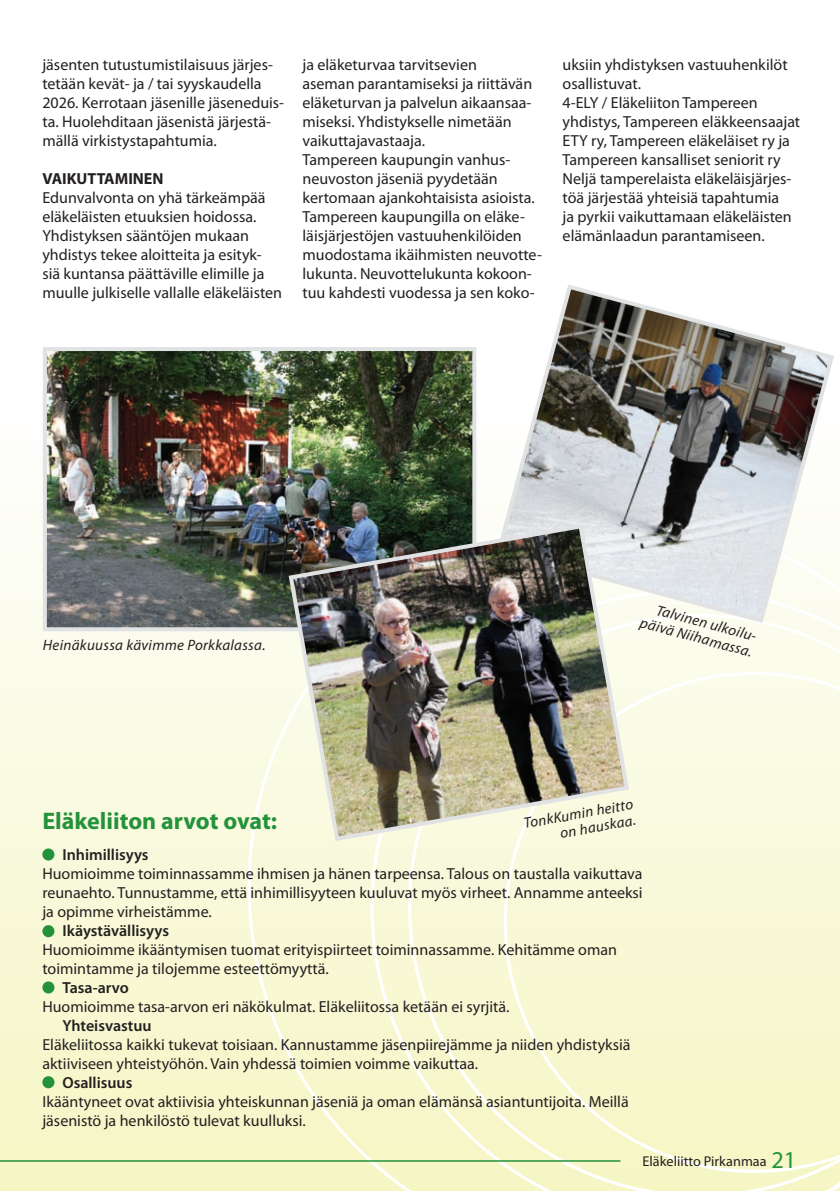
<style>
.page{position:relative;width:840px;height:1191px;background:#fff}
.page>*{position:absolute;margin:0;border:0;box-sizing:border-box;transform-origin:0 0}
.t1{font:700 24px "Myriad Pro";color:#24923b}
.t2{font:16px/19px "Myriad Pro";color:#231f20}
.t3{font:600 16px "Myriad Pro";color:#231f20}
.t4{font:700 16px "Myriad Pro";color:#231f20}
.t5{font:italic 15px/16px "Myriad Pro";letter-spacing:.02em;color:#231f20;text-align:right}
.t6{font:14.2px "Myriad Pro";color:#231f20}
.s1{font-size:24.2px;color:#24923b}
</style>
<div class="page">
<div style="left:0;top:403px;width:839px;height:788px;background:linear-gradient(to bottom,#fefffe,#f4f5c3)"></div>
<div style="left:42px;top:848px;width:12px;height:12px;background:#24923b;border-radius:50%"></div>
<div style="left:42px;top:925px;width:12px;height:12px;background:#24923b;border-radius:50%"></div>
<div style="left:42px;top:981px;width:12px;height:12px;background:#24923b;border-radius:50%"></div>
<div style="left:42px;top:1076px;width:12px;height:12px;background:#24923b;border-radius:50%"></div>
<svg style="left:0;top:403px;width:43px;height:51px"></svg>
<svg style="left:247px;top:515px;width:592px;height:676px;background:#f7f8d5"></svg>
<svg style="left:370px;top:589px;width:469px;height:602px;background:#f7f7d3"></svg>
<svg style="left:408px;top:614px;width:431px;height:577px;background:#f7f8d6"></svg>
<svg style="left:503px;top:672px;width:336px;height:501px;background:#f7f8d6"></svg>
<svg style="left:494px;top:285px;width:342px;height:340px"></svg>
<img style="left:48px;top:352px;width:423px;height:274px">
<div style="left:43px;top:347px;width:433px;height:284px;border:4px solid #e1e2e4"></div>
<img style="left:286px;top:522px;width:345px;height:321px">
<hr style="left:0;top:1160px;width:620px;height:1px;background:#24923b">
<p class="t2" style="left:42px;top:55px;width:243px">jäsenten tutustumistilaisuus järjes&shy;tetään kevät- ja / tai syyskaudella 2026. Kerrotaan jäsenille jäseneduis&shy;ta. Huolehditaan jäsenistä järjestä&shy;mällä virkistystapahtumia.</p>
<p class="t4" style="left:42px;top:168px;width:123px">VAIKUTTAMINEN</p>
<p class="t2" style="left:42px;top:188px;width:241px">Edunvalvonta on yhä tärkeämpää eläkeläisten etuuksien hoidossa.<br>Yhdistyksen sääntöjen mukaan yhdistys tekee aloitteita ja esityk&shy;siä kuntansa päättäville elimille ja muulle julkiselle vallalle eläkeläisten</p>
<p class="t2" style="left:302px;top:55px;width:241px">ja eläketurvaa tarvitsevien<br>aseman parantamiseksi ja riittävän eläketurvan ja palvelun aikaansaa&shy;miseksi. Yhdistykselle nimetään vaikuttajavastaaja.<br>Tampereen kaupungin vanhus&shy;neuvoston jäseniä pyydetään kertomaan ajankohtaisista asioista.<br>Tampereen kaupungilla on eläke&shy;läisjärjestöjen vastuuhenkilöiden muodostama ikäihmisten neuvotte&shy;lukunta. Neuvottelukunta kokoon&shy;tuu kahdesti vuodessa ja sen koko-</p>
<p class="t2" style="left:562px;top:55px;width:239px">uksiin yhdistyksen vastuuhenkilöt osallistuvat.<br>4-ELY / Eläkeliiton Tampereen yhdistys, Tampereen eläkkeensaajat ETY ry, Tampereen eläkeläiset ry ja Tampereen kansalliset seniorit ry Neljä tamperelaista eläkeläisjärjes&shy;töä järjestää yhteisiä tapahtumia<br>ja pyrkii vaikuttamaan eläkeläisten elämänlaadun parantamiseen.</p>
<p class="t5" style="left:43px;top:637px;width:224px">Heinäkuussa kävimme Porkkalassa.</p>
<p class="t5" style="left:646px;top:598px;width:120px;rotate:15deg">Talvinen ulkoilu&shy;päivä Niihamassa.</p>
<p class="t5" style="left:522px;top:815px;width:112px;rotate:-10deg">TonkKumin heitto on hauskaa.</p>
<h1 class="t1" style="left:42px;top:805px;width:236px">Eläkeliiton arvot ovat:</h1>
<p class="t3" style="left:62px;top:844px;width:88px">Inhimillisyys</p>
<p class="t2" style="left:42px;top:863px;width:601px;text-align:justify">Huomioimme toiminnassamme ihmisen ja hänen tarpeensa. Talous on taustalla vaikuttava reunaehto. Tunnustamme, että inhimillisyyteen kuuluvat myös virheet. Annamme anteeksi ja opimme virheistämme.</p>
<p class="t3" style="left:62px;top:920px;width:108px">Ikäystävällisyys</p>
<p class="t2" style="left:42px;top:939px;width:576px">Huomioimme ikääntymisen tuomat erityispiirteet toiminnassamme. Kehitämme oman toimintamme ja tilojemme esteettömyyttä.</p>
<p class="t3" style="left:62px;top:977px;width:68px">Tasa-arvo</p>
<p class="t2" style="left:42px;top:996px;width:468px">Huomioimme tasa-arvon eri näkökulmat. Eläkeliitossa ketään ei syrjitä.</p>
<p class="t3" style="left:62px;top:1015px;width:91px">Yhteisvastuu</p>
<p class="t2" style="left:42px;top:1034px;width:589px">Eläkeliitossa kaikki tukevat toisiaan. Kannustamme jäsenpiirejämme ja niiden yhdistyksiä aktiiviseen yhteistyöhön. Vain yhdessä toimien voimme vaikuttaa.</p>
<p class="t3" style="left:62px;top:1072px;width:71px">Osallisuus</p>
<p class="t2" style="left:42px;top:1091px;width:587px">Ikääntyneet ovat aktiivisia yhteiskunnan jäseniä ja oman elämänsä asiantuntijoita. Meillä jäsenistö ja henkilöstö tulevat kuulluksi.</p>
<p class="t6" style="left:642px;top:1152px;width:155px">Eläkeliitto Pirkanmaa <span class="s1">21</span></p>
</div>
